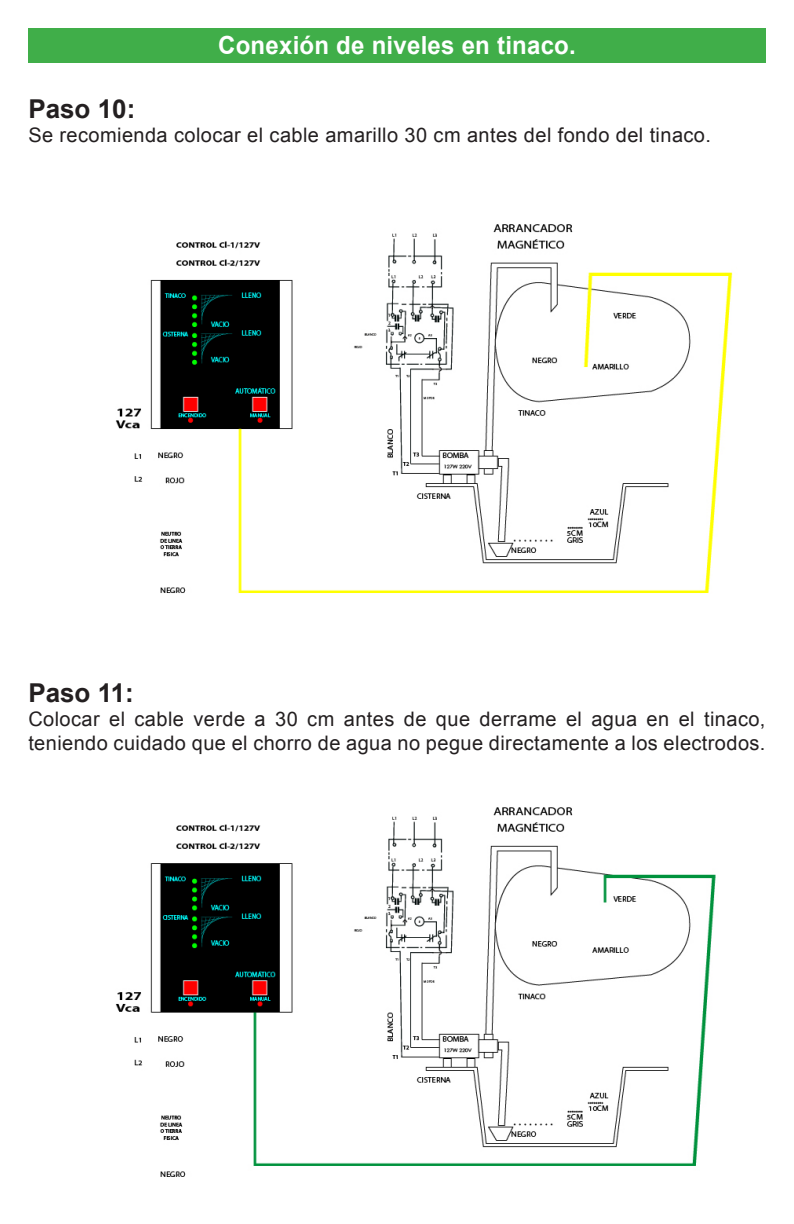
<style>
.page{position:relative;width:794px;height:1224px;background:#fff}
.page>*{position:absolute;margin:0;border:0;box-sizing:border-box;transform-origin:0 0}
.t1{font:700 26px "Arial";color:#231f20}
.t2{font:700 25px "Arial";letter-spacing:.01em;color:#fff;scale:.96 1}
.t3{font:20px/24px "Arial";letter-spacing:.02em;color:#231f20}
</style>
<div class="page">
<img style="left:115px;top:224px;width:618px;height:369px">
<div style="left:28px;top:28px;width:737px;height:34px;background:#40ae49"></div>
<img style="left:115px;top:807px;width:601px;height:370px">
<p class="t2" style="left:218px;top:29px;width:374px">Conexión de niveles en tinaco.</p>
<p class="t1" style="left:28px;top:92px;width:108px">Paso 10:</p>
<p class="t3" style="left:28px;top:123px;width:684px">Se recomienda colocar el cable amarillo 30 cm antes del fondo del tinaco.</p>
<p class="t1" style="left:28px;top:675px;width:107px">Paso 11:</p>
<p class="t3" style="left:28px;top:707px;width:738px">Colocar el cable verde a 30 cm antes de que derrame el agua en el tinaco, teniendo cuidado que el chorro de agua no pegue directamente a los electrodos.</p>
</div>
